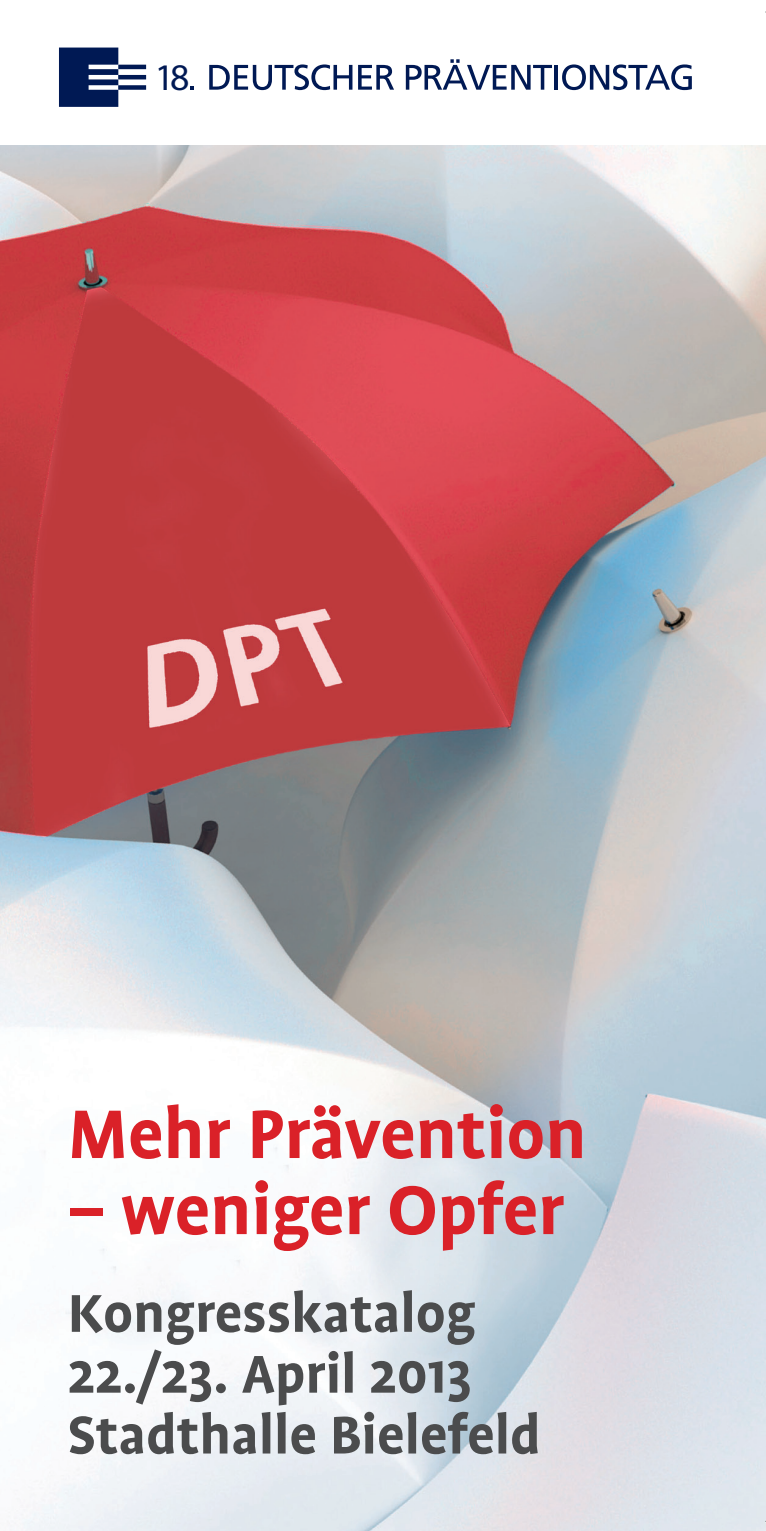
<style>
.page{position:relative;width:766px;height:1531px;background:#fff}
.page>*{position:absolute;margin:0;border:0;box-sizing:border-box;transform-origin:0 0}
.t1{font:700 78.5px "Profile";color:#da2128}
.t2{font:700 60.75px/60.8px "Profile";color:#4b4c4d}
.t3{font:37.75px "Myriad";color:#001954}
</style>
<div class="page">
<img style="left:0;top:146px;width:765px;height:1385px">
<hr style="left:118px;top:75px;width:28px;height:4px;background:#001954">
<hr style="left:118px;top:65px;width:28px;height:4px;background:#001954">
<div style="left:118px;top:85px;width:28px;height:5px;background:#001954"></div>
<svg style="left:209px;top:64px;width:143px;height:26px"></svg>
<svg style="left:358px;top:65px;width:36px;height:25px"></svg>
<svg style="left:405px;top:59px;width:147px;height:31px"></svg>
<hr style="left:554px;top:65px;width:4px;height:25px;background:#001954">
<svg style="left:562px;top:64px;width:129px;height:26px"></svg>
<svg style="left:190px;top:86px;width:4px;height:4px"></svg>
<svg style="left:59px;top:48px;width:59px;height:59px;background:#1d3367"></svg>
<p class="t3" style="left:155px;top:59px;width:36px">18</p>
<p class="t1" style="left:68px;top:1092px;width:520px">Mehr Prävention</p>
<p class="t1" style="left:68px;top:1168px;width:498px">– weniger Opfer</p>
<p class="t2" style="left:68px;top:1282px;width:474px">Kongresskatalog<br>22./23. April 2013<br>Stadthalle Bielefeld</p>
</div>
